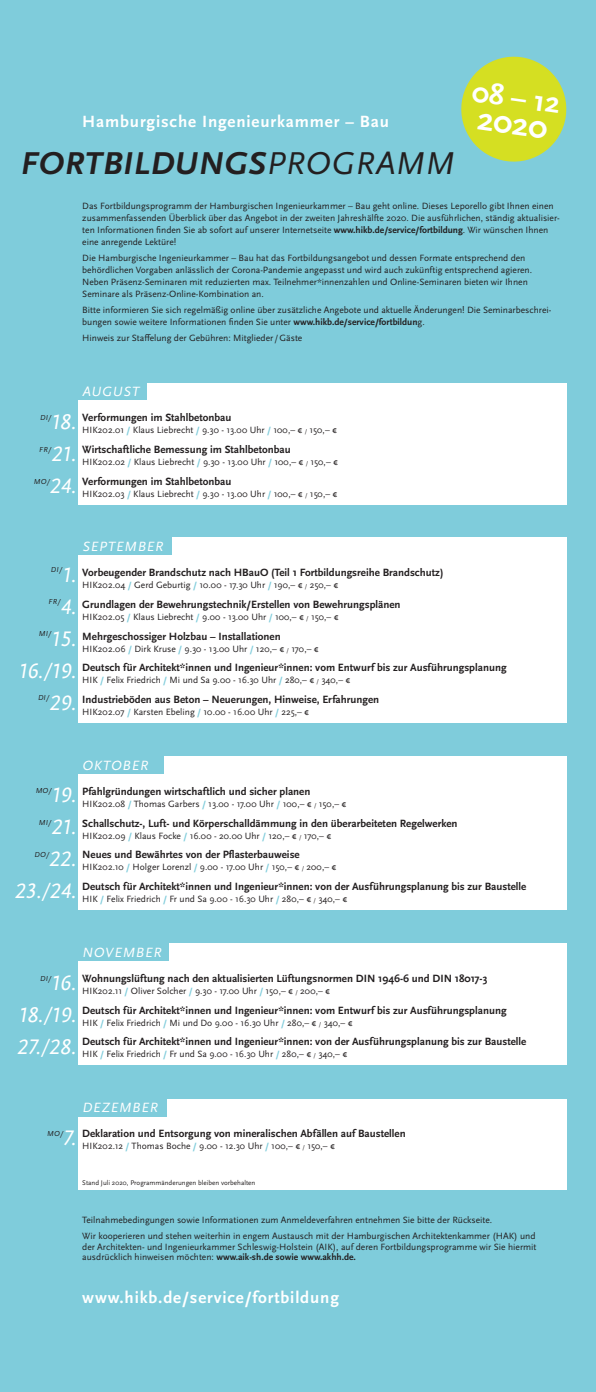
<style>
.page{position:relative;width:596px;height:1392px;background:#fff}
.page>*{position:absolute;margin:0;border:0;box-sizing:border-box;transform-origin:0 0}
.t1{font:italic 700 33px "Scala Sans Pro";letter-spacing:.02em;color:#231f20}
.t2{font:700 33px "Scala Sans Pro";color:#fff}
.t3{font:700 30px "Scala Sans Pro";color:#fff}
.t4{font:italic 22px/32px "Scala Sans Pro";letter-spacing:-.005em;color:#fff;text-align:right}
.t5{font:700 17px "Scala Sans Pro";letter-spacing:.05em;color:#fff}
.t6{font:italic 14px "Scala Sans Pro";letter-spacing:.06em;color:#fff}
.t7{font:700 11px "Scala Sans Pro";color:#231f20}
.t8{font:9.5px/12px "Scala Sans Pro";color:#231f20}
.t9{font:italic 7.6px "Scala Sans Pro";letter-spacing:.03em;color:#231f20}
.t10{font:7px "Scala Sans Pro";color:#231f20}
.s1{font-weight:400}
.s2{font-weight:700}
.s3{font-weight:700;color:#7fccdb}
.s4{font-size:6px}
.s5{font-size:20px}
</style>
<div class="page">
<div style="left:0;top:0;width:595px;height:1392px;background:#7fccdb"></div>
<div style="left:78px;top:1099px;width:488px;height:91px;background:#fff"></div>
<div style="left:78px;top:943px;width:488px;height:122px;background:#fff"></div>
<div style="left:78px;top:756px;width:488px;height:153px;background:#fff"></div>
<div style="left:78px;top:537px;width:488px;height:186px;background:#fff"></div>
<div style="left:78px;top:383px;width:488px;height:122px;background:#fff"></div>
<div style="left:73px;top:377px;width:74px;height:23px;background:#7fccdb"></div>
<div style="left:73px;top:532px;width:99px;height:22px;background:#7fccdb"></div>
<div style="left:78px;top:943px;width:90px;height:17px;background:#7fccdb"></div>
<div style="left:78px;top:756px;width:85px;height:17px;background:#7fccdb"></div>
<div style="left:78px;top:1099px;width:89px;height:17px;background:#7fccdb"></div>
<svg style="left:461px;top:56px;width:106px;height:106px"></svg>
<h3 class="t5" style="left:82px;top:111px;width:308px">Hamburgische Ingenieurkammer – Bau</h3>
<h1 class="t1" style="left:21px;top:144px;width:435px">FORTBILDUNGS<span class="s1">PROGRAMM</span></h1>
<h2 class="t3" style="left:474px;top:74px;width:90px;rotate:8deg">08 – 12</h2>
<h1 class="t2" style="left:480px;top:100px;width:72px;rotate:8deg">2020</h1>
<p class="t8" style="left:82px;top:199px;width:478px">Das Fortbildungsprogramm der Hamburgischen Ingenieurkammer – Bau geht online. Dieses Leporello gibt Ihnen einen zusammenfassenden Überblick über das Angebot in der zweiten Jahreshälfte 2020. Die ausführlichen, ständig aktualisier&shy;ten Informationen finden Sie ab sofort auf unserer Internetseite <span class="s2">www.hikb.de/service/fortbildung</span>. Wir wünschen Ihnen eine anregende Lektüre!</p>
<p class="t8" style="left:82px;top:252px;width:451px">Die Hamburgische Ingenieurkammer – Bau hat das Fortbildungsangebot und dessen Formate entsprechend den behördlichen Vorgaben anlässlich der Corona-Pandemie angepasst und wird auch zukünftig entsprechend agieren.<br>Neben Präsenz-Seminaren mit reduzierten max. Teilnehmer*innenzahlen und Online-Seminaren bieten wir Ihnen Seminare als Präsenz-Online-Kombination an.</p>
<p class="t8" style="left:82px;top:304px;width:470px">Bitte informieren Sie sich regelmäßig online über zusätzliche Angebote und aktuelle Änderungen! Die Seminarbeschrei&shy;bungen sowie weitere Informationen finden Sie unter <span class="s2">www.hikb.de/service/fortbildun</span>g.</p>
<p class="t8" style="left:82px;top:332px;width:221px">Hinweis zur Staffelung der Gebühren: Mitglieder /Gäste</p>
<h3 class="t6" style="left:82px;top:383px;width:59px">AUGUST</h3>
<p class="t7" style="left:82px;top:411px;width:151px">Verformungen im Stahlbetonbau</p>
<p class="t8" style="left:82px;top:424px;width:256px">HIK202.01 <span class="s3">/</span> Klaus Liebrecht <span class="s3">/</span> 9.30 - 13.00 Uhr <span class="s3">/</span> 100,– € <span class="s4">/</span> 150,– €</p>
<p class="t7" style="left:82px;top:443px;width:210px">Wirtschaftliche Bemessung im Stahlbetonbau</p>
<p class="t8" style="left:82px;top:456px;width:257px">HIK202.02 <span class="s3">/</span> Klaus Liebrecht <span class="s3">/</span> 9.30 - 13.00 Uhr <span class="s3">/</span> 100,– € <span class="s4">/</span> 150,– €</p>
<p class="t7" style="left:82px;top:475px;width:151px">Verformungen im Stahlbetonbau</p>
<p class="t8" style="left:82px;top:487px;width:256px">HIK202.03 <span class="s3">/</span> Klaus Liebrecht <span class="s3">/</span> 9.30 - 13.00 Uhr <span class="s3">/</span> 100,– € <span class="s4">/</span> 150,– €</p>
<p class="t9" style="left:40px;top:413px;width:13px">DI/</p>
<h3 class="t4" style="left:52px;top:406px;width:27px">18.</h3>
<p class="t9" style="left:39px;top:445px;width:14px">FR/</p>
<h3 class="t4" style="left:52px;top:438px;width:27px">21.</h3>
<p class="t9" style="left:34px;top:477px;width:17px">MO/</p>
<h3 class="t4" style="left:50px;top:470px;width:28px">24.</h3>
<h3 class="t6" style="left:82px;top:538px;width:82px">SEPTEMBER</h3>
<p class="t7" style="left:82px;top:566px;width:362px">Vorbeugender Brandschutz nach HBauO (Teil 1 Fortbildungsreihe Brandschutz)</p>
<p class="t8" style="left:82px;top:579px;width:257px">HIK202.04 <span class="s3">/</span> Gerd Geburtig <span class="s3">/</span> 10.00 - 17.30 Uhr <span class="s3">/</span> 190,– € <span class="s4">/</span> 250,– €</p>
<p class="t7" style="left:82px;top:598px;width:319px">Grundlagen der Bewehrungstechnik/Erstellen von Bewehrungsplänen</p>
<p class="t8" style="left:82px;top:611px;width:257px">HIK202.05 <span class="s3">/</span> Klaus Liebrecht <span class="s3">/</span> 9.00 - 13.00 Uhr <span class="s3">/</span> 100,– € <span class="s4">/</span> 150,– €</p>
<p class="t7" style="left:82px;top:630px;width:200px">Mehrgeschossiger Holzbau – Installationen</p>
<p class="t8" style="left:82px;top:643px;width:238px">HIK202.06 <span class="s3">/</span> Dirk Kruse <span class="s3">/</span> 9.30 - 13.00 Uhr <span class="s3">/</span> 120,– € <span class="s4">/</span> 170,– €</p>
<p class="t7" style="left:82px;top:661px;width:425px">Deutsch für Architekt*innen und Ingenieur*innen: vom Entwurf bis zur Ausführungsplanung</p>
<p class="t8" style="left:82px;top:674px;width:269px">HIK <span class="s3">/</span> Felix Friedrich <span class="s3">/</span> Mi und Sa 9.00 - 16.30 Uhr <span class="s3">/</span> 280,– € <span class="s4">/</span> 340,– €</p>
<p class="t7" style="left:82px;top:693px;width:298px">Industrieböden aus Beton – Neuerungen, Hinweise, Erfahrungen</p>
<p class="t8" style="left:82px;top:706px;width:228px">HIK202.07 <span class="s3">/</span> Karsten Ebeling <span class="s3">/</span> 10.00 - 16.00 Uhr <span class="s3">/</span> 225,– €</p>
<p class="t9" style="left:51px;top:565px;width:13px">DI/</p>
<h3 class="t4" style="left:62px;top:559px;width:16px">1.</h3>
<p class="t9" style="left:48px;top:597px;width:14px">FR/</p>
<h3 class="t4" style="left:61px;top:591px;width:17px">4.</h3>
<p class="t9" style="left:39px;top:629px;width:14px">MI/</p>
<h3 class="t4" style="left:19px;top:623px;width:59px">15.<br>16.<span class="s5">/</span>19.</h3>
<p class="t9" style="left:38px;top:693px;width:13px">DI/</p>
<h3 class="t4" style="left:49px;top:687px;width:29px">29.</h3>
<h3 class="t6" style="left:82px;top:757px;width:67px">OKTOBER</h3>
<p class="t7" style="left:82px;top:785px;width:229px">Pfahlgründungen wirtschaftlich und sicher planen</p>
<p class="t8" style="left:82px;top:798px;width:265px">HIK202.08 <span class="s3">/</span> Thomas Garbers <span class="s3">/</span> 13.00 - 17.00 Uhr <span class="s3">/</span> 100,– € <span class="s4">/</span> 150,– €</p>
<p class="t7" style="left:82px;top:817px;width:376px">Schallschutz-, Luft- und Körperschalldämmung in den überarbeiteten Regelwerken</p>
<p class="t8" style="left:82px;top:829px;width:250px">HIK202.09 <span class="s3">/</span> Klaus Focke <span class="s3">/</span> 16.00 - 20.00 Uhr <span class="s3">/</span> 120,– € <span class="s4">/</span> 170,– €</p>
<p class="t7" style="left:82px;top:848px;width:219px">Neues und Bewährtes von der Pflasterbauweise</p>
<p class="t8" style="left:82px;top:861px;width:255px">HIK202.10 <span class="s3">/</span> Holger Lorenzl <span class="s3">/</span> 9.00 - 17.00 Uhr <span class="s3">/</span> 150,– € <span class="s4">/</span> 200,– €</p>
<p class="t7" style="left:82px;top:880px;width:445px">Deutsch für Architekt*innen und Ingenieur*innen: von der Ausführungsplanung bis zur Baustelle</p>
<p class="t8" style="left:82px;top:893px;width:266px">HIK <span class="s3">/</span> Felix Friedrich <span class="s3">/</span> Fr und Sa 9.00 - 16.30 Uhr <span class="s3">/</span> 280,– € <span class="s4">/</span> 340,– €</p>
<p class="t9" style="left:36px;top:786px;width:17px">MO/</p>
<h3 class="t4" style="left:52px;top:779px;width:26px">19.</h3>
<p class="t9" style="left:39px;top:818px;width:14px">MI/</p>
<h3 class="t4" style="left:52px;top:811px;width:27px">21.</h3>
<p class="t9" style="left:34px;top:850px;width:16px">DO/</p>
<h3 class="t4" style="left:15px;top:843px;width:63px">22.<br>23.<span class="s5">/</span>24.</h3>
<h3 class="t6" style="left:82px;top:944px;width:81px">NOVEMBER</h3>
<p class="t7" style="left:82px;top:972px;width:406px">Wohnungslüftung nach den aktualisierten Lüftungsnormen DIN 1946-6 und DIN 18017-3</p>
<p class="t8" style="left:82px;top:985px;width:249px">HIK202.11 <span class="s3">/</span> Oliver Solcher <span class="s3">/</span> 9.30 - 17.00 Uhr <span class="s3">/</span> 150,– € <span class="s4">/</span> 200,– €</p>
<p class="t7" style="left:82px;top:1004px;width:425px">Deutsch für Architekt*innen und Ingenieur*innen: vom Entwurf bis zur Ausführungsplanung</p>
<p class="t8" style="left:82px;top:1016px;width:271px">HIK <span class="s3">/</span> Felix Friedrich <span class="s3">/</span> Mi und Do 9.00 - 16.30 Uhr <span class="s3">/</span> 280,– € <span class="s4">/</span> 340,– €</p>
<p class="t7" style="left:82px;top:1035px;width:445px">Deutsch für Architekt*innen und Ingenieur*innen: von der Ausführungsplanung bis zur Baustelle</p>
<p class="t8" style="left:82px;top:1048px;width:266px">HIK <span class="s3">/</span> Felix Friedrich <span class="s3">/</span> Fr und Sa 9.00 - 16.30 Uhr <span class="s3">/</span> 280,– € <span class="s4">/</span> 340,– €</p>
<h3 class="t4" style="left:17px;top:967px;width:61px;text-align:justify;text-indent:34px">16.<br>18.<span class="s5">/</span>19.<br>27.<span class="s5">/</span>28.</h3>
<p class="t9" style="left:40px;top:974px;width:13px">DI/</p>
<p class="t9" style="left:47px;top:1129px;width:17px">MO/</p>
<h3 class="t4" style="left:63px;top:1122px;width:15px">7.</h3>
<h3 class="t6" style="left:82px;top:1099px;width:77px">DEZEMBER</h3>
<p class="t7" style="left:82px;top:1127px;width:324px">Deklaration und Entsorgung von mineralischen Abfällen auf Baustellen</p>
<p class="t8" style="left:82px;top:1140px;width:254px">HIK202.12 <span class="s3">/</span> Thomas Boche <span class="s3">/</span> 9.00 - 12.30 Uhr <span class="s3">/</span> 100,– € <span class="s4">/</span> 150,– €</p>
<p class="t10" style="left:82px;top:1178px;width:174px">Stand Juli 2020, Programmänderungen bleiben vorbehalten</p>
<p class="t8" style="left:82px;top:1212px;width:454px;line-height:16.2px">Teilnahmebedingungen sowie Informationen zum Anmeldeverfahren entnehmen Sie bitte der Rückseite.<br>Wir kooperieren und stehen weiterhin in engem Austausch mit der Hamburgischen Architektenkammer (HAK) und</p>
<p class="t8" style="left:82px;top:1241px;width:455px;line-height:10.5px">der Architekten- und Ingenieurkammer Schleswig-Holstein (AIK), auf deren Fortbildungsprogramme wir Sie hiermit ausdrücklich hinweisen möchten: <span class="s2">www.aik-sh.de sowie www.akhh.de.</span></p>
<h3 class="t5" style="left:82px;top:1288px;width:258px">www.hikb.de/service/fortbildung</h3>
</div>
